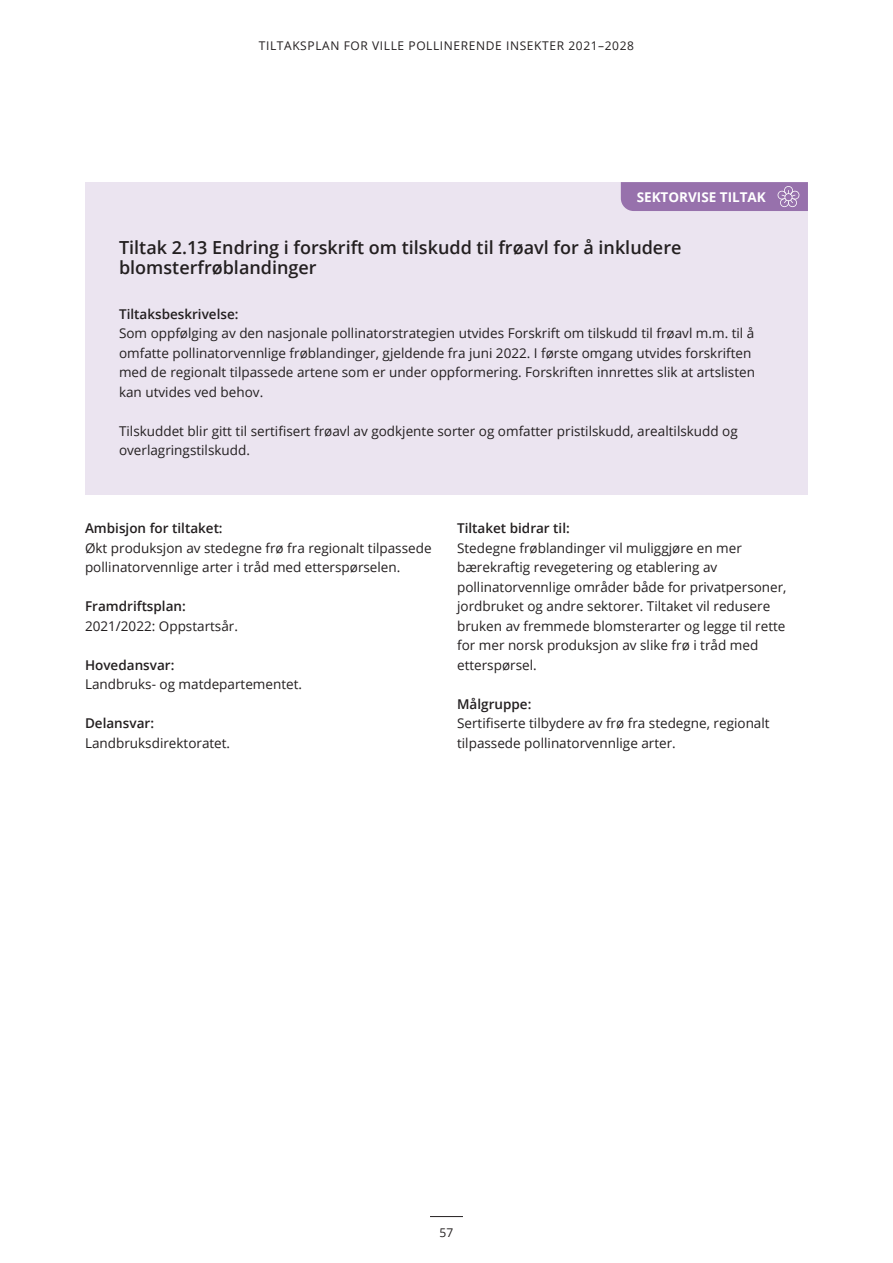
<style>
.page{position:relative;width:893px;height:1263px;background:#fff}
.page>*{position:absolute;margin:0;border:0;box-sizing:border-box;transform-origin:0 0}
.UnOverskrift_2{font:600 18px/19.8px "Open Sans";color:#231f20}
.Normal--start{font:13.5px/19.5px "Open Sans";color:#231f20}
.UnOverskrift_3{font:600 13.5px "Open Sans";color:#231f20}
.H1_Tiltaksbeskrivels{font:700 13.5px "Open Sans";color:#fff}
.t1{font:12px "Open Sans";letter-spacing:.05em;color:#231f20}
</style>
<div class="page">
<hr style="left:430px;top:1216px;width:33px;height:1px;background:#231f20">
<div style="left:85px;top:182px;width:723px;height:312px;background:#ebe4f0"></div>
<svg style="left:621px;top:182px;width:187px;height:29px"></svg>
<p class="t1" style="left:259px;top:38px;width:377px">TILTAKSPLAN FOR VILLE POLLINERENDE INSEKTER 2021–2028</p>
<p class="H1_Tiltaksbeskrivels" style="left:637px;top:188px;width:131px">SEKTORVISE TILTAK</p>
<h2 class="UnOverskrift_2" style="left:119px;top:238px;width:564px">Tiltak 2.13 Endring i forskrift om tilskudd til frøavl for å inkludere blomsterfrøblandinger</h2>
<h3 class="UnOverskrift_3" style="left:119px;top:304px;width:121px">Tiltaksbeskrivelse:</h3>
<p class="Normal--start" style="left:119px;top:323px;width:637px">Som oppfølging av den nasjonale pollinatorstrategien utvides Forskrift om tilskudd til frøavl m.m. til å omfatte pollinatorvennlige frøblandinger, gjeldende fra juni 2022. I første omgang utvides forskriften med de regionalt tilpassede artene som er under oppformering. Forskriften innrettes slik at artslisten kan utvides ved behov.</p>
<p class="Normal--start" style="left:119px;top:421px;width:620px">Tilskuddet blir gitt til sertifisert frøavl av godkjente sorter og omfatter pristilskudd, arealtilskudd og overlagringstilskudd.</p>
<h3 class="UnOverskrift_3" style="left:85px;top:519px;width:139px">Ambisjon for tiltaket:</h3>
<p class="Normal--start" style="left:85px;top:538px;width:348px">Økt produksjon av stedegne frø fra regionalt tilpassede pollinatorvennlige arter i tråd med etterspørselen.</p>
<h3 class="UnOverskrift_3" style="left:85px;top:597px;width:102px">Framdriftsplan:</h3>
<p class="Normal--start" style="left:85px;top:616px;width:154px">2021/2022: Oppstartsår.</p>
<h3 class="UnOverskrift_3" style="left:85px;top:655px;width:91px">Hovedansvar:</h3>
<p class="Normal--start" style="left:85px;top:674px;width:219px">Landbruks- og matdepartementet.</p>
<h3 class="UnOverskrift_3" style="left:85px;top:714px;width:71px">Delansvar:</h3>
<p class="Normal--start" style="left:85px;top:733px;width:147px">Landbruksdirektoratet.</p>
<h3 class="UnOverskrift_3" style="left:457px;top:519px;width:114px">Tiltaket bidrar til:</h3>
<p class="Normal--start" style="left:457px;top:538px;width:331px">Stedegne frøblandinger vil muliggjøre en mer bærekraftig revegetering og etablering av pollinatorvennlige områder både for privatpersoner, jordbruket og andre sektorer. Tiltaket vil redusere bruken av fremmede blomsterarter og legge til rette for mer norsk produksjon av slike frø i tråd med etterspørsel.</p>
<h3 class="UnOverskrift_3" style="left:457px;top:694px;width:76px">Målgruppe:</h3>
<p class="Normal--start" style="left:457px;top:713px;width:314px">Sertifiserte tilbydere av frø fra stedegne, regionalt tilpassede pollinatorvennlige arter.</p>
<p class="t1" style="left:440px;top:1225px;width:15px">57</p>
</div>
